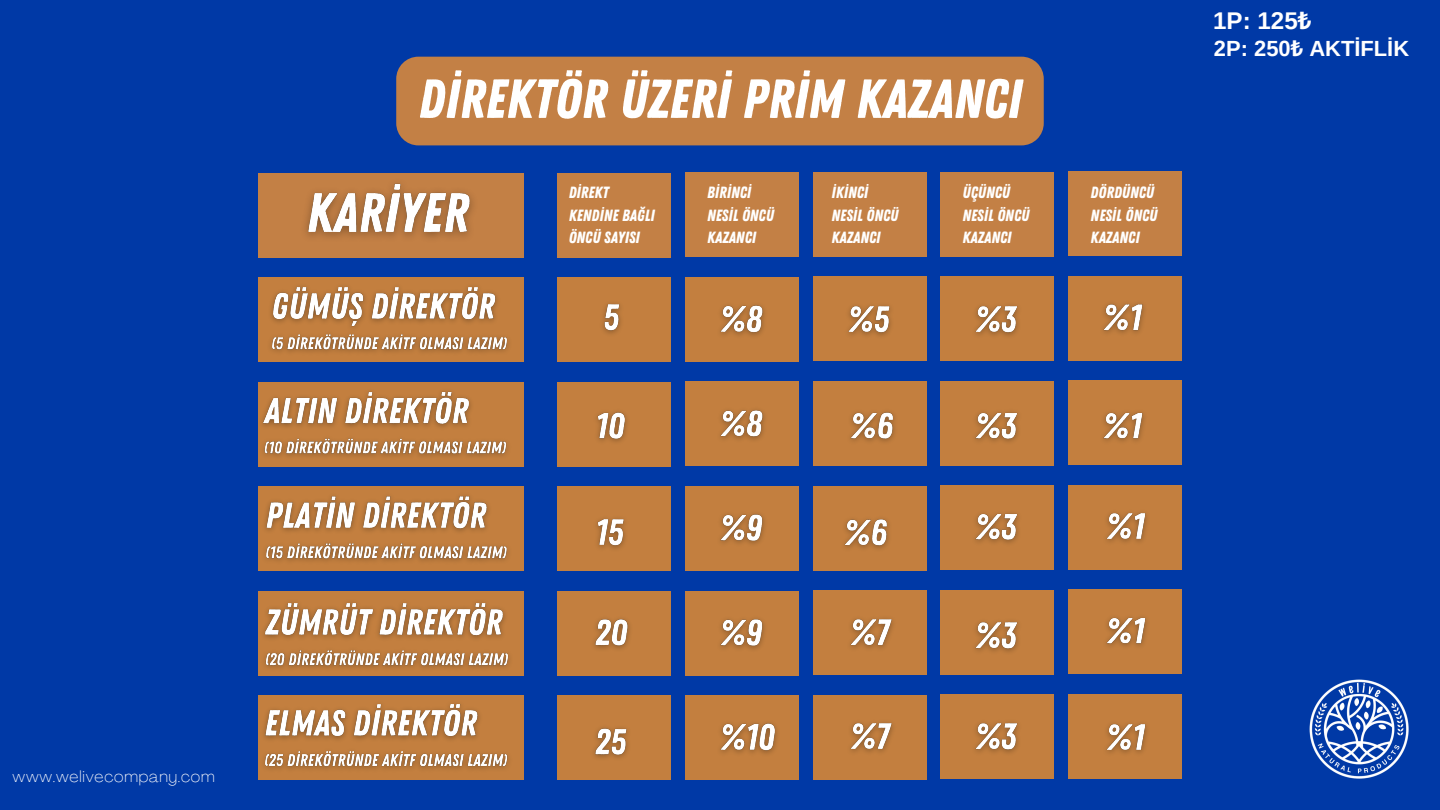
<style>
.page{position:relative;width:1440px;height:810px;background:#0039a6}
.page>*{position:absolute;margin:0;border:0;box-sizing:border-box;transform-origin:0 0}
.t1{font:55px "Zing Rust Base";color:#fff}
.t2{font:700 24.2px "Arimo";color:#fff}
.t3{font:700 21.9px "Arimo";color:#fff}
.t4{font:16.2px/22.6px "Zing Rust Base";color:#fff}
.t5{font:100 16px "Agrandir";letter-spacing:.05em;color:#fff}
.s1{font-family:"Noto Sans"}
</style>
<div class="page">
<img style="left:1309px;top:679px;width:100px;height:100px">
<div style="left:258px;top:277px;width:266px;height:85px;background:#c37f3f"></div>
<div style="left:396px;top:57px;width:648px;height:88px;background:#c38045"></div>
<div style="left:258px;top:382px;width:266px;height:85px;background:#c37f3f"></div>
<div style="left:258px;top:486px;width:266px;height:85px;background:#c37f3f"></div>
<div style="left:258px;top:591px;width:266px;height:85px;background:#c37f3f"></div>
<div style="left:258px;top:696px;width:266px;height:84px;background:#c37f3f"></div>
<div style="left:557px;top:277px;width:114px;height:85px;background:#c37f3f"></div>
<div style="left:557px;top:382px;width:114px;height:85px;background:#c37f3f"></div>
<div style="left:557px;top:486px;width:114px;height:85px;background:#c37f3f"></div>
<div style="left:557px;top:591px;width:114px;height:85px;background:#c37f3f"></div>
<div style="left:557px;top:696px;width:114px;height:84px;background:#c37f3f"></div>
<div style="left:685px;top:277px;width:114px;height:85px;background:#c37f3f"></div>
<div style="left:685px;top:381px;width:114px;height:85px;background:#c37f3f"></div>
<div style="left:685px;top:486px;width:114px;height:85px;background:#c37f3f"></div>
<div style="left:685px;top:591px;width:114px;height:84px;background:#c37f3f"></div>
<div style="left:685px;top:695px;width:114px;height:85px;background:#c37f3f"></div>
<div style="left:813px;top:277px;width:113px;height:84px;background:#c37f3f"></div>
<div style="left:813px;top:381px;width:113px;height:85px;background:#c37f3f"></div>
<div style="left:813px;top:486px;width:113px;height:85px;background:#c37f3f"></div>
<div style="left:813px;top:590px;width:113px;height:85px;background:#c37f3f"></div>
<div style="left:813px;top:695px;width:113px;height:85px;background:#c37f3f"></div>
<div style="left:940px;top:276px;width:114px;height:85px;background:#c37f3f"></div>
<div style="left:940px;top:381px;width:114px;height:85px;background:#c37f3f"></div>
<div style="left:940px;top:485px;width:114px;height:85px;background:#c37f3f"></div>
<div style="left:940px;top:590px;width:114px;height:85px;background:#c37f3f"></div>
<div style="left:940px;top:694px;width:114px;height:85px;background:#c37f3f"></div>
<div style="left:1068px;top:276px;width:114px;height:85px;background:#c37f3f"></div>
<div style="left:1068px;top:380px;width:114px;height:85px;background:#c37f3f"></div>
<div style="left:1068px;top:485px;width:114px;height:85px;background:#c37f3f"></div>
<div style="left:1068px;top:589px;width:114px;height:85px;background:#c37f3f"></div>
<div style="left:1068px;top:694px;width:114px;height:85px;background:#c37f3f"></div>
<div style="left:258px;top:173px;width:266px;height:85px;background:#c38045"></div>
<div style="left:557px;top:173px;width:114px;height:85px;background:#c38045"></div>
<div style="left:685px;top:173px;width:114px;height:84px;background:#c38045"></div>
<div style="left:813px;top:172px;width:113px;height:85px;background:#c38045"></div>
<div style="left:940px;top:172px;width:114px;height:85px;background:#c38045"></div>
<div style="left:1068px;top:171px;width:114px;height:85px;background:#c38045"></div>
<img style="left:305px;top:183px;width:168px;height:55px">
<img style="left:271px;top:286px;width:237px;height:66px">
<img style="left:603px;top:303px;width:18px;height:31px">
<img style="left:597px;top:412px;width:30px;height:30px">
<img style="left:597px;top:518px;width:28px;height:31px">
<img style="left:594px;top:618px;width:36px;height:31px">
<img style="left:594px;top:727px;width:34px;height:31px">
<img style="left:720px;top:305px;width:45px;height:31px">
<img style="left:720px;top:410px;width:45px;height:30px">
<img style="left:720px;top:513px;width:45px;height:31px">
<img style="left:720px;top:618px;width:45px;height:31px">
<img style="left:720px;top:723px;width:57px;height:31px">
<img style="left:848px;top:305px;width:43px;height:31px">
<img style="left:850px;top:412px;width:45px;height:30px">
<img style="left:850px;top:618px;width:43px;height:31px">
<img style="left:850px;top:722px;width:43px;height:30px">
<img style="left:975px;top:305px;width:43px;height:31px">
<img style="left:975px;top:412px;width:43px;height:30px">
<img style="left:975px;top:513px;width:43px;height:30px">
<img style="left:975px;top:621px;width:43px;height:31px">
<img style="left:975px;top:722px;width:43px;height:31px">
<img style="left:1103px;top:303px;width:41px;height:30px">
<img style="left:1103px;top:412px;width:41px;height:30px">
<img style="left:1106px;top:512px;width:41px;height:30px">
<img style="left:1106px;top:617px;width:41px;height:30px">
<img style="left:1106px;top:723px;width:41px;height:30px">
<img style="left:844px;top:519px;width:45px;height:30px">
<img style="left:262px;top:391px;width:246px;height:66px">
<img style="left:265px;top:496px;width:243px;height:66px">
<img style="left:263px;top:602px;width:246px;height:66px">
<img style="left:258px;top:695px;width:258px;height:75px">
<h1 class="t1" style="left:418px;top:67px;width:605px">DİREKTÖR ÜZERİ PRİM KAZANCI</h1>
<h4 class="t4" style="left:569px;top:182px;width:88px">DIREKT<br>KENDINE BAĞLI<br>ÖNCÜ SAYISI</h4>
<h4 class="t4" style="left:707px;top:182px;width:68px">BIRINCI<br>NESIL ÖNCÜ<br>KAZANCI</h4>
<p class="t4" style="left:832px;top:182px;width:38px">IKINCI</p>
<p class="t4" style="left:832px;top:204px;width:68px">NESIL ÖNCÜ<br>KAZANCI</p>
<p class="t4" style="left:962px;top:182px;width:68px">ÜÇÜNCÜ<br>NESIL ÖNCÜ<br>KAZANCI</p>
<p class="t4" style="left:1091px;top:182px;width:68px">DÖRDÜNCÜ<br>NESIL ÖNCÜ<br>KAZANCI</p>
<p class="t2" style="left:1213px;top:7px;width:100px">1P: 125<span class="s1">₺</span></p>
<p class="t3" style="left:1214px;top:36px;width:197px">2P: 250<span class="s1">₺</span> AKTİFLİK</p>
<p class="t5" style="left:13px;top:770px;width:204px">www.welivecompany.com</p>
</div>
